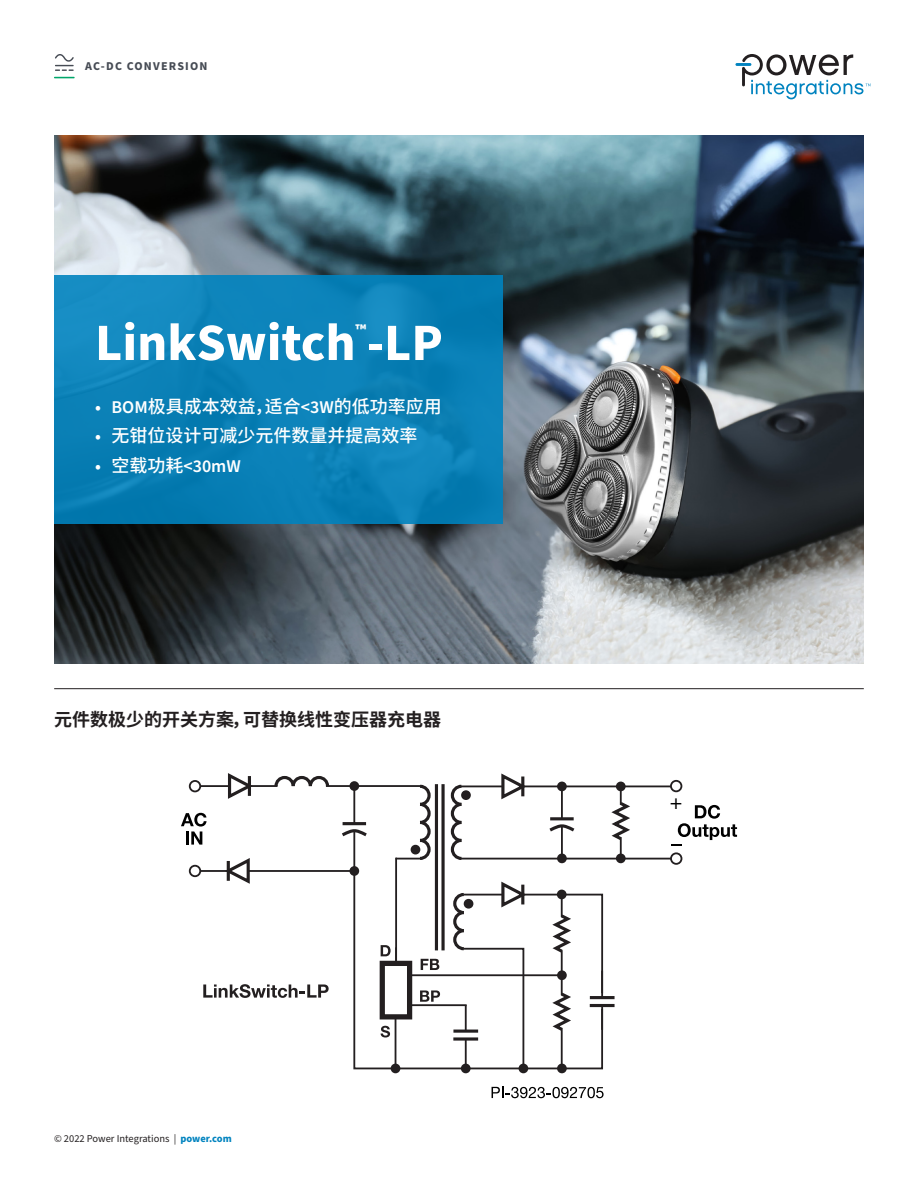
<style>
.page{position:relative;width:918px;height:1188px;background:#fff}
.page>*{position:absolute;margin:0;border:0;box-sizing:border-box;transform-origin:0 0}
.Chip_Name___Blue_box{font:700 52.5px "Source Sans Pro";color:#fff}
.t1{font:21px "Helvetica Neue LT Std";color:#000}
.Bullets___Blue_box{font:500 18px "Source Han Sans CN";color:#fff}
.Diagram_Title{font:700 18px "Source Han Sans CN";color:#231f20}
.Bullets___Blue_box-2{font:600 18px "Source Sans Pro";color:#fff}
.Chip_Name___Blue_box-2{font:700 15.75px "Source Sans Pro";color:#fff}
.t2{font:700 12px "Source Sans Pro";letter-spacing:.1em;color:#464b54}
.t3{font:10.5px "Source Sans Pro";color:#231f20}
.s1{font-family:"Source Sans Pro";font-weight:600}
.s2{font-family:"Source Han Sans CN";font-weight:500}
.s3{font-weight:700;color:#0083bf}
</style>
<div class="page">
<img style="left:54px;top:135px;width:810px;height:529px">
<hr style="left:735px;top:63px;width:16px;height:3px;background:#0083bf">
<svg style="left:742px;top:54px;width:128px;height:45px"></svg>
<hr style="left:54px;top:688px;width:810px;height:1px;background:#231f20">
<div style="left:54px;top:275px;width:448px;height:249px;background:#0b81b8"></div>
<svg style="left:353px;top:869px;width:251px;height:201px"></svg>
<svg style="left:441px;top:784px;width:4px;height:96px"></svg>
<hr style="left:435px;top:784px;width:3px;height:166px;background:#231f20">
<hr style="left:396px;top:858px;width:26px;height:2px;background:#231f20">
<hr style="left:354px;top:785px;width:69px;height:2px;background:#231f20">
<svg style="left:417px;top:784px;width:14px;height:76px"></svg>
<div style="left:412px;top:846px;width:7px;height:8px;background:#231f20;border-radius:50%"></div>
<div style="left:411px;top:845px;width:9px;height:9px;border:2px solid #231f20;border-radius:50%"></div>
<hr style="left:460px;top:858px;width:211px;height:2px;background:#231f20">
<svg style="left:450px;top:784px;width:15px;height:76px"></svg>
<div style="left:462px;top:791px;width:8px;height:8px;background:#231f20;border-radius:50%"></div>
<div style="left:461px;top:790px;width:10px;height:10px;border:2px solid #231f20;border-radius:50%"></div>
<hr style="left:550px;top:817px;width:24px;height:3px;background:#231f20">
<svg style="left:549px;top:825px;width:26px;height:7px"></svg>
<hr style="left:561px;top:786px;width:2px;height:33px;background:#231f20">
<hr style="left:561px;top:826px;width:2px;height:34px;background:#231f20">
<hr style="left:200px;top:785px;width:30px;height:2px;background:#231f20">
<div style="left:189px;top:780px;width:12px;height:12px;border:2px solid #231f20;border-radius:50%"></div>
<div style="left:670px;top:780px;width:12px;height:12px;border:2px solid #231f20;border-radius:50%"></div>
<div style="left:670px;top:852px;width:12px;height:13px;border:2px solid #231f20;border-radius:50%"></div>
<svg style="left:381px;top:1026px;width:9px;height:12px"></svg>
<div style="left:382px;top:963px;width:28px;height:54px;background:#fff"></div>
<div style="left:380px;top:961px;width:32px;height:58px;border:5px solid #231f20"></div>
<svg style="left:381px;top:945px;width:14px;height:18px"></svg>
<hr style="left:395px;top:1018px;width:1px;height:50px;background:#231f20">
<hr style="left:395px;top:858px;width:2px;height:107px;background:#231f20">
<hr style="left:200px;top:870px;width:154px;height:2px;background:#231f20">
<div style="left:189px;top:865px;width:12px;height:12px;border:2px solid #231f20;border-radius:50%"></div>
<svg style="left:584px;top:993px;width:31px;height:16px"></svg>
<hr style="left:590px;top:996px;width:25px;height:3px;background:#231f20">
<hr style="left:590px;top:1004px;width:25px;height:3px;background:#231f20">
<hr style="left:601px;top:971px;width:2px;height:27px;background:#231f20">
<hr style="left:601px;top:1006px;width:2px;height:24px;background:#231f20">
<svg style="left:407px;top:880px;width:168px;height:190px"></svg>
<hr style="left:521px;top:885px;width:3px;height:19px;background:#231f20">
<svg style="left:671px;top:805px;width:66px;height:41px"></svg>
<svg style="left:181px;top:813px;width:26px;height:32px"></svg>
<div style="left:558px;top:782px;width:8px;height:8px;background:#231f20;border-radius:50%"></div>
<div style="left:557px;top:782px;width:10px;height:9px;border:2px solid #231f20;border-radius:50%"></div>
<div style="left:617px;top:782px;width:8px;height:8px;background:#231f20;border-radius:50%"></div>
<div style="left:616px;top:782px;width:10px;height:9px;border:2px solid #231f20;border-radius:50%"></div>
<div style="left:558px;top:854px;width:8px;height:8px;background:#231f20;border-radius:50%"></div>
<div style="left:557px;top:854px;width:10px;height:9px;border:2px solid #231f20;border-radius:50%"></div>
<div style="left:617px;top:854px;width:8px;height:8px;background:#231f20;border-radius:50%"></div>
<div style="left:616px;top:854px;width:10px;height:9px;border:2px solid #231f20;border-radius:50%"></div>
<div style="left:558px;top:891px;width:8px;height:7px;background:#231f20;border-radius:50%"></div>
<div style="left:557px;top:890px;width:10px;height:9px;border:2px solid #231f20;border-radius:50%"></div>
<div style="left:558px;top:971px;width:8px;height:8px;background:#231f20;border-radius:50%"></div>
<div style="left:557px;top:970px;width:10px;height:10px;border:2px solid #231f20;border-radius:50%"></div>
<div style="left:558px;top:1065px;width:8px;height:7px;background:#231f20;border-radius:50%"></div>
<div style="left:557px;top:1064px;width:10px;height:9px;border:2px solid #231f20;border-radius:50%"></div>
<div style="left:519px;top:1065px;width:8px;height:7px;background:#231f20;border-radius:50%"></div>
<div style="left:519px;top:1064px;width:9px;height:9px;border:2px solid #231f20;border-radius:50%"></div>
<div style="left:462px;top:1065px;width:8px;height:7px;background:#231f20;border-radius:50%"></div>
<div style="left:461px;top:1064px;width:10px;height:9px;border:2px solid #231f20;border-radius:50%"></div>
<div style="left:392px;top:1065px;width:7px;height:7px;background:#231f20;border-radius:50%"></div>
<div style="left:391px;top:1064px;width:9px;height:9px;border:2px solid #231f20;border-radius:50%"></div>
<div style="left:350px;top:867px;width:8px;height:8px;background:#231f20;border-radius:50%"></div>
<div style="left:349px;top:866px;width:10px;height:10px;border:2px solid #231f20;border-radius:50%"></div>
<div style="left:350px;top:782px;width:8px;height:8px;background:#231f20;border-radius:50%"></div>
<div style="left:349px;top:781px;width:10px;height:10px;border:2px solid #231f20;border-radius:50%"></div>
<svg style="left:203px;top:984px;width:126px;height:14px"></svg>
<svg style="left:492px;top:1087px;width:112px;height:11px"></svg>
<svg style="left:225px;top:773px;width:23px;height:26px"></svg>
<hr style="left:248px;top:776px;width:3px;height:20px;background:#231f20">
<svg style="left:221px;top:858px;width:31px;height:26px"></svg>
<hr style="left:227px;top:861px;width:3px;height:20px;background:#231f20">
<svg style="left:274px;top:775px;width:55px;height:12px"></svg>
<hr style="left:249px;top:785px;width:28px;height:2px;background:#231f20">
<hr style="left:326px;top:785px;width:28px;height:2px;background:#231f20">
<hr style="left:343px;top:822px;width:23px;height:3px;background:#231f20">
<svg style="left:342px;top:829px;width:25px;height:10px"></svg>
<hr style="left:353px;top:786px;width:2px;height:38px;background:#231f20">
<hr style="left:353px;top:831px;width:2px;height:40px;background:#231f20">
<hr style="left:620px;top:837px;width:2px;height:22px;background:#231f20">
<svg style="left:608px;top:787px;width:26px;height:56px"></svg>
<hr style="left:460px;top:786px;width:211px;height:1px;background:#231f20">
<svg style="left:499px;top:773px;width:31px;height:27px"></svg>
<hr style="left:521px;top:777px;width:3px;height:19px;background:#231f20">
<svg style="left:55px;top:54px;width:19px;height:17px"></svg>
<svg style="left:54px;top:77px;width:21px;height:1px"></svg>
<p class="t2" style="left:85px;top:58px;width:124px">AC-DC CONVERSION</p>
<p class="Chip_Name___Blue_box" style="left:95px;top:307px;width:349px">LinkSwitch -LP</p>
<p class="Chip_Name___Blue_box-2" style="left:356px;top:319px;width:12px">™</p>
<p class="Bullets___Blue_box" style="left:95px;top:396px;width:348px"><span class="s1">• BOM</span>极具成本效益，适合<span class="s1">&lt;3W</span>的低功率应用</p>
<p class="Bullets___Blue_box" style="left:95px;top:426px;width:324px"><span class="s1">•</span> 无钳位设计可减少元件数量并提高效率</p>
<p class="Bullets___Blue_box-2" style="left:95px;top:454px;width:147px">• <span class="s2">空载功耗</span>&lt;30mW</p>
<p class="Diagram_Title" style="left:54px;top:709px;width:388px">元件数极少的开关方案，可替换线性变压器充电器</p>
<p class="t3" style="left:54px;top:1131px;width:179px">© 2022 Power Integrations | <span class="s3">power.com</span></p>
<p class="t1" style="left:670px;top:789px;width:14px">+</p>
</div>
